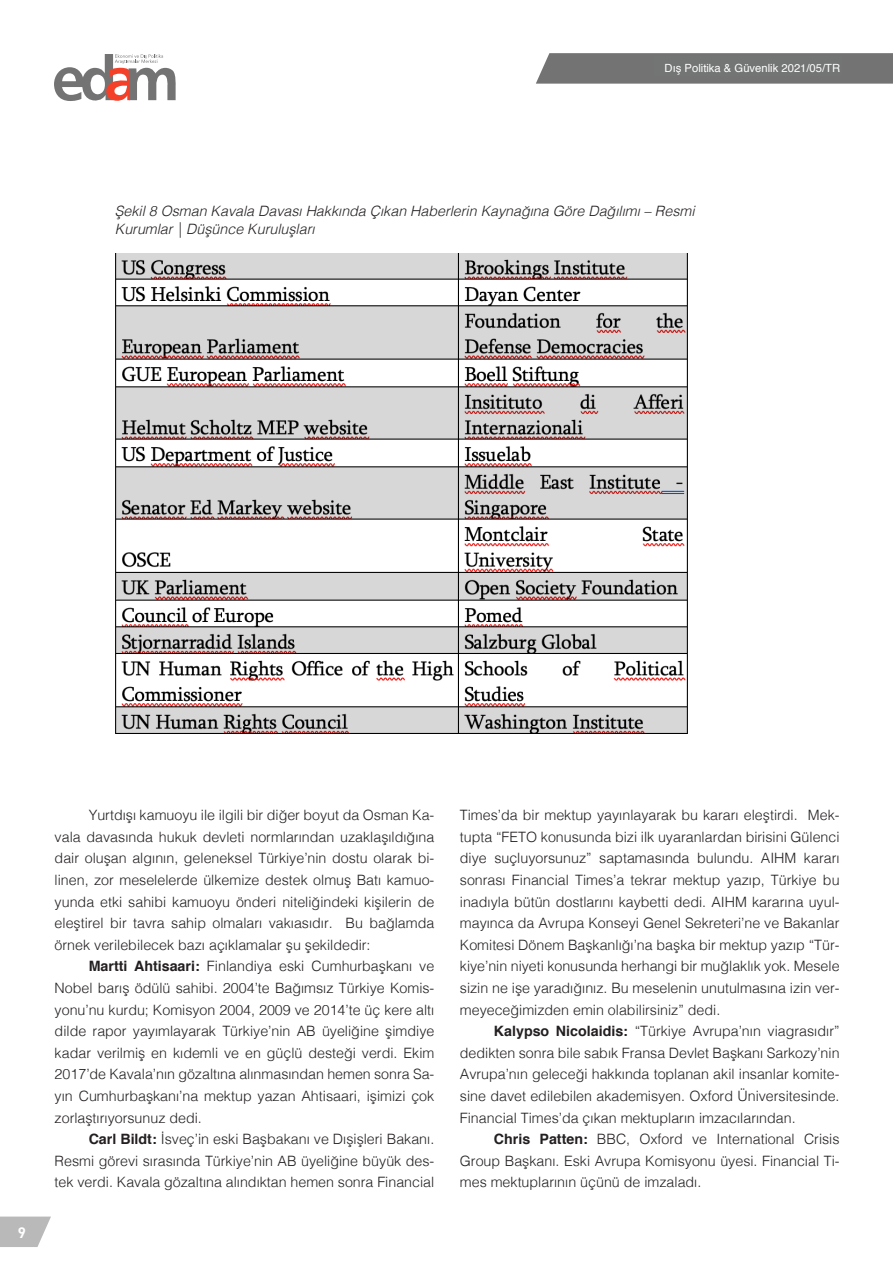
<style>
.page{position:relative;width:893px;height:1263px;background:#fff}
.page>*{position:absolute;margin:0;border:0;box-sizing:border-box;transform-origin:0 0}
.t1{font:700 15px "DIN Pro";color:#fff}
.t2{font:300 14.25px/21.6px "Helvetica";color:#231f20;text-align:justify}
.t3{font:italic 300 14.25px/17.1px "Helvetica";color:#231f20}
.t4{font:12px "DIN Pro";letter-spacing:-.02em;color:#fff}
.t5{font:11.25px "Helvetica";color:#fff}
.s1{font-weight:700}
</style>
<div class="page">
<svg style="left:0;top:1216px;width:51px;height:31px;background:#c3c3c3"></svg>
<svg style="left:536px;top:53px;width:357px;height:31px;background:#7a7a7a"></svg>
<svg style="left:54px;top:54px;width:122px;height:47px"></svg>
<img style="left:115px;top:253px;width:573px;height:481px">
<div style="left:655px;top:57px;width:187px;height:19px;background:#737474"></div>
<p class="t4" style="left:662px;top:60px;width:178px">Dış Politika &amp; Güvenlik 2021/02/TR</p>
<p class="t5" style="left:665px;top:59px;width:177px">Dış Politika &amp; Güvenlik 2021/05/TR</p>
<p class="t3" style="left:115px;top:202px;width:581px">Şekil 8 Osman Kavala Davası Hakkında Çıkan Haberlerin Kaynağına Göre Dağılımı – Resmi<br>Kurumlar | Düşünce Kuruluşları</p>
<p class="t1" style="left:18px;top:1222px;width:10px">9</p>
<p class="t2" style="left:55px;top:803px;width:381px;text-indent:34px">Yurtdışı kamuoyu ile ilgili bir diğer boyut da Osman Ka&shy;vala davasında hukuk devleti normlarından uzaklaşıldığına dair oluşan algının, geleneksel Türkiye’nin dostu olarak bi&shy;linen, zor meselelerde ülkemize destek olmuş Batı kamuo&shy;yunda etki sahibi kamuoyu önderi niteliğindeki kişilerin de eleştirel bir tavra sahip olmaları vakıasıdır. Bu bağlamda örnek verilebilecek bazı açıklamalar şu şekildedir:</p>
<p class="t2" style="left:55px;top:954px;width:381px;text-indent:34px"><span class="s1">Martti Ahtisaari:</span> Finlandiya eski Cumhurbaşkanı ve Nobel barış ödülü sahibi. 2004’te Bağımsız Türkiye Komis&shy;yonu’nu kurdu; Komisyon 2004, 2009 ve 2014’te üç kere altı dilde rapor yayımlayarak Türkiye’nin AB üyeliğine şimdiye kadar verilmiş en kıdemli ve en güçlü desteği verdi. Ekim 2017’de Kavala’nın gözaltına alınmasından hemen sonra Sa&shy;yın Cumhurbaşkanı’na mektup yazan Ahtisaari, işimizi çok zorlaştırıyorsunuz dedi.</p>
<p class="t2" style="left:55px;top:1127px;width:381px;text-indent:34px"><span class="s1">Carl Bildt:</span> İsveç’in eski Başbakanı ve Dışişleri Bakanı.<br>Resmi görevi sırasında Türkiye’nin AB üyeliğine büyük des&shy;tek verdi. Kavala gözaltına alındıktan hemen sonra Financial</p>
<p class="t2" style="left:460px;top:803px;width:381px">Times’da bir mektup yayınlayarak bu kararı eleştirdi. Mek&shy;tupta “FETO konusunda bizi ilk uyaranlardan birisini Gülenci diye suçluyorsunuz” saptamasında bulundu. AIHM kararı sonrası Financial Times’a tekrar mektup yazıp, Türkiye bu inadıyla bütün dostlarını kaybetti dedi. AIHM kararına uyul&shy;mayınca da Avrupa Konseyi Genel Sekreteri’ne ve Bakanlar Komitesi Dönem Başkanlığı’na başka bir mektup yazıp “Tür&shy;kiye’nin niyeti konusunda herhangi bir muğlaklık yok. Mesele sizin ne işe yaradığınız. Bu meselenin unutulmasına izin ver&shy;meyeceğimizden emin olabilirsiniz” dedi.</p>
<p class="t2" style="left:460px;top:1019px;width:381px;text-indent:34px"><span class="s1">Kalypso Nicolaidis:</span> “Türkiye Avrupa’nın viagrasıdır” dedikten sonra bile sabık Fransa Devlet Başkanı Sarkozy’nin Avrupa’nın geleceği hakkında toplanan akil insanlar komite&shy;sine davet edilebilen akademisyen. Oxford Üniversitesinde.<br>Financial Times’da çıkan mektupların imzacılarından.</p>
<p class="t2" style="left:460px;top:1127px;width:381px;text-indent:34px"><span class="s1">Chris Patten:</span> BBC, Oxford ve International Crisis Group Başkanı. Eski Avrupa Komisyonu üyesi. Financial Ti&shy;mes mektuplarının üçünü de imzaladı.</p>
</div>
